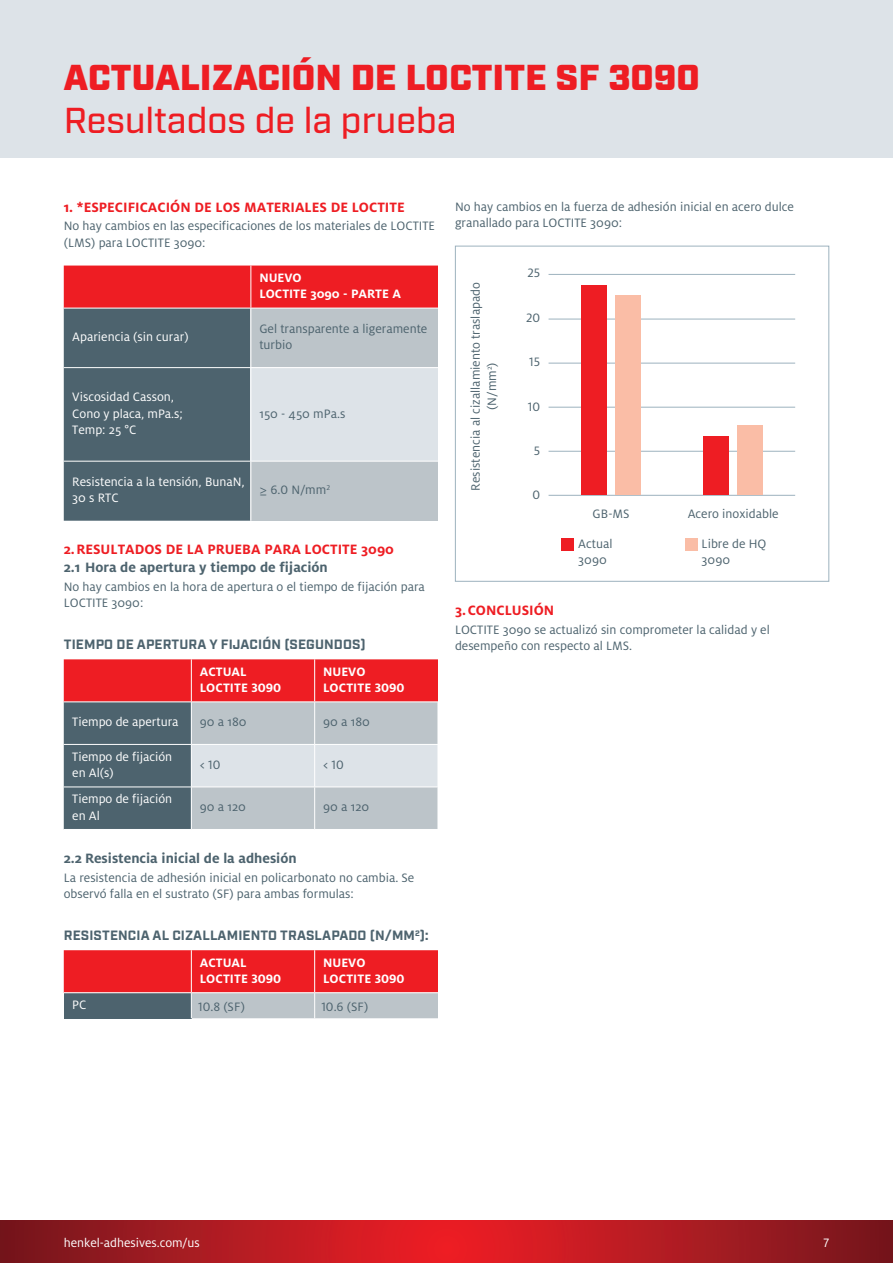
<style>
.page{position:relative;width:893px;height:1263px;background:#fff}
.page>*{position:absolute;margin:0;border:0;box-sizing:border-box;transform-origin:0 0}
.t1{font:900 36px "Industry";letter-spacing:.01em;color:#ee1d23}
.t2{font:500 36px "Industry";color:#ee1d23}
.t3{font:700 15px "Henkel Milo";color:#ee1d23}
.t4{font:700 15px "Henkel Milo";color:#4d636e}
.t5{font:13.5px/16.5px "Henkel Milo";color:#4d636e}
.t6{font:13.5px/16.5px "Henkel Milo";color:#fff}
.t7{font:700 13.5px/16.5px "Henkel Milo";color:#fff}
.t8{font:700 13.5px "Industry";letter-spacing:.01em;color:#4d636e}
</style>
<div class="page">
<div style="left:0;top:0;width:893px;height:157px;background:#dde3e8"></div>
<svg style="left:0;top:1220px;width:893px;height:43px;background:#b01a21"></svg>
<svg style="left:64px;top:266px;width:374px;height:255px;background:#7b5059"></svg>
<div style="left:251px;top:308px;width:187px;height:60px;background:#bcc4c9"></div>
<div style="left:251px;top:368px;width:187px;height:93px;background:#dde3e8"></div>
<div style="left:251px;top:461px;width:187px;height:60px;background:#bcc4c9"></div>
<hr style="left:250px;top:266px;width:1px;height:42px;background:#fff">
<hr style="left:64px;top:308px;width:187px;height:1px;background:#fff">
<hr style="left:251px;top:308px;width:187px;height:1px;background:#fff">
<hr style="left:250px;top:308px;width:1px;height:59px;background:#fff">
<hr style="left:64px;top:367px;width:187px;height:1px;background:#fff">
<hr style="left:251px;top:367px;width:187px;height:1px;background:#fff">
<hr style="left:250px;top:368px;width:1px;height:93px;background:#fff">
<hr style="left:64px;top:461px;width:187px;height:1px;background:#fff">
<hr style="left:251px;top:461px;width:187px;height:1px;background:#fff">
<hr style="left:250px;top:461px;width:1px;height:60px;background:#fff">
<svg style="left:64px;top:659px;width:374px;height:170px;background:#b1878d"></svg>
<hr style="left:64px;top:744px;width:127px;height:1px;background:#fff">
<hr style="left:191px;top:744px;width:124px;height:1px;background:#fff">
<hr style="left:315px;top:744px;width:123px;height:1px;background:#fff">
<hr style="left:64px;top:786px;width:127px;height:1px;background:#fff">
<hr style="left:191px;top:786px;width:124px;height:1px;background:#fff">
<hr style="left:315px;top:786px;width:123px;height:1px;background:#fff">
<hr style="left:191px;top:659px;width:1px;height:42px;background:#fff">
<hr style="left:314px;top:659px;width:1px;height:42px;background:#fff">
<hr style="left:64px;top:701px;width:127px;height:1px;background:#fff">
<hr style="left:191px;top:701px;width:124px;height:1px;background:#fff">
<hr style="left:315px;top:701px;width:123px;height:1px;background:#fff">
<hr style="left:191px;top:702px;width:1px;height:42px;background:#fff">
<hr style="left:314px;top:702px;width:1px;height:42px;background:#fff">
<hr style="left:191px;top:745px;width:1px;height:41px;background:#fff">
<hr style="left:314px;top:745px;width:1px;height:41px;background:#fff">
<hr style="left:191px;top:787px;width:1px;height:42px;background:#fff">
<hr style="left:314px;top:787px;width:1px;height:42px;background:#fff">
<svg style="left:64px;top:950px;width:374px;height:68px;background:#cd5057"></svg>
<hr style="left:64px;top:992px;width:127px;height:1px;background:#fff">
<hr style="left:191px;top:992px;width:124px;height:1px;background:#fff">
<hr style="left:315px;top:992px;width:123px;height:1px;background:#fff">
<div style="left:455px;top:246px;width:374px;height:336px;background:#fff;border:1px solid #9db2be"></div>
<hr style="left:549px;top:319px;width:246px;height:1px;background:#9db2be">
<hr style="left:549px;top:363px;width:246px;height:1px;background:#9db2be">
<hr style="left:549px;top:407px;width:246px;height:1px;background:#9db2be">
<hr style="left:549px;top:451px;width:246px;height:1px;background:#9db2be">
<hr style="left:549px;top:495px;width:246px;height:1px;background:#9db2be">
<div style="left:581px;top:285px;width:26px;height:210px;background:#ee1d23"></div>
<div style="left:703px;top:436px;width:25px;height:59px;background:#ee1d23"></div>
<div style="left:615px;top:295px;width:26px;height:200px;background:#fabda6"></div>
<div style="left:737px;top:425px;width:25px;height:70px;background:#fabda6"></div>
<div style="left:561px;top:538px;width:13px;height:13px;background:#ee1d23"></div>
<div style="left:685px;top:538px;width:12px;height:13px;background:#fabda6"></div>
<hr style="left:549px;top:274px;width:246px;height:1px;background:#9db2be">
<h1 class="t1" style="left:64px;top:56px;width:637px">ACTUALIZACIÓN DE LOCTITE SF 3090</h1>
<h1 class="t2" style="left:64px;top:99px;width:394px">Resultados de la prueba</h1>
<p class="t3" style="left:64px;top:199px;width:342px">1. *ESPECIFICACIÓN DE LOS MATERIALES DE LOCTITE</p>
<p class="t5" style="left:64px;top:218px;width:373px">No hay cambios en las especificaciones de los materiales de LOCTITE (LMS) para LOCTITE 3090:</p>
<p class="t7" style="left:259px;top:269px;width:143px">NUEVO<br>LOCTITE 3090 - PARTE A</p>
<p class="t6" style="left:72px;top:329px;width:118px">Apariencia (sin curar)</p>
<p class="t5" style="left:259px;top:320px;width:170px">Gel transparente a ligeramente turbio</p>
<p class="t6" style="left:72px;top:389px;width:112px">Viscosidad Casson,<br>Cono y placa, mPa.s;<br>Temp: 25 °C</p>
<p class="t5" style="left:259px;top:405px;width:87px">150 - 450 mPa.s</p>
<p class="t6" style="left:72px;top:473px;width:174px">Resistencia a la tensión, BunaN,<br>30 s RTC</p>
<p class="t5" style="left:259px;top:482px;width:72px">≥ 6.0 N/mm<sup>2</sup></p>
<p class="t3" style="left:64px;top:541px;width:332px">2.RESULTADOS DE LA PRUEBA PARA LOCTITE 3090</p>
<p class="t4" style="left:64px;top:559px;width:266px">2.1 Hora de apertura y tiempo de fijación</p>
<p class="t5" style="left:64px;top:578px;width:363px">No hay cambios en la hora de apertura o el tiempo de fijación para<br>LOCTITE 3090:</p>
<p class="t8" style="left:64px;top:636px;width:303px">TIEMPO DE APERTURA Y FIJACIÓN (SEGUNDOS)</p>
<p class="t7" style="left:200px;top:663px;width:83px">ACTUAL<br>LOCTITE 3090</p>
<p class="t7" style="left:323px;top:663px;width:83px">NUEVO<br>LOCTITE 3090</p>
<p class="t6" style="left:72px;top:714px;width:108px">Tiempo de apertura</p>
<p class="t5" style="left:200px;top:714px;width:48px">90 a 180</p>
<p class="t5" style="left:323px;top:714px;width:48px">90 a 180</p>
<p class="t6" style="left:72px;top:748px;width:102px">Tiempo de fijación en Al(s)</p>
<p class="t5" style="left:200px;top:756px;width:22px">&lt; 10</p>
<p class="t5" style="left:323px;top:756px;width:22px">&lt; 10</p>
<p class="t6" style="left:72px;top:791px;width:102px">Tiempo de fijación en Al</p>
<p class="t5" style="left:200px;top:799px;width:48px">90 a 120</p>
<p class="t5" style="left:323px;top:799px;width:48px">90 a 120</p>
<p class="t4" style="left:64px;top:850px;width:234px">2.2 Resistencia inicial de la adhesión</p>
<p class="t5" style="left:64px;top:869px;width:352px">La resistencia de adhesión inicial en policarbonato no cambia. Se observó falla en el sustrato (SF) para ambas formulas:</p>
<p class="t8" style="left:64px;top:928px;width:366px">RESISTENCIA AL CIZALLAMIENTO TRASLAPADO (N/MM<sup>2</sup>):</p>
<p class="t7" style="left:200px;top:954px;width:83px">ACTUAL<br>LOCTITE 3090</p>
<p class="t7" style="left:323px;top:954px;width:83px">NUEVO<br>LOCTITE 3090</p>
<p class="t6" style="left:72px;top:996px;width:16px">PC</p>
<p class="t5" style="left:198px;top:998px;width:48px">10.8 (SF)</p>
<p class="t5" style="left:321px;top:998px;width:49px">10.6 (SF)</p>
<p class="t5" style="left:455px;top:198px;width:341px">No hay cambios en la fuerza de adhesión inicial en acero dulce granallado para LOCTITE 3090:</p>
<p class="t5" style="left:467px;top:490px;width:210px;text-align:center;rotate:-90deg">Resistencia al cizallamiento traslapado (N/mm<sup>2</sup>)</p>
<p class="t5" style="left:528px;top:265px;width:14px">25</p>
<p class="t5" style="left:526px;top:309px;width:15px">20</p>
<p class="t5" style="left:529px;top:354px;width:12px">15</p>
<p class="t5" style="left:528px;top:398px;width:14px">10</p>
<p class="t5" style="left:534px;top:443px;width:8px">5</p>
<p class="t5" style="left:532px;top:487px;width:9px">0</p>
<p class="t3" style="left:455px;top:602px;width:101px">3.CONCLUSIÓN</p>
<p class="t5" style="left:593px;top:506px;width:38px">GB-MS</p>
<p class="t5" style="left:688px;top:506px;width:92px">Acero inoxidable</p>
<p class="t5" style="left:578px;top:535px;width:36px">Actual<br>3090</p>
<p class="t5" style="left:702px;top:535px;width:66px">Libre de HQ<br>3090</p>
<p class="t5" style="left:455px;top:621px;width:316px">LOCTITE 3090 se actualizó sin comprometer la calidad y el desempeño con respecto al LMS.</p>
<p class="t6" style="left:64px;top:1235px;width:137px">henkel-adhesives.com/us</p>
<p class="t6" style="left:823px;top:1235px;width:7px">7</p>
</div>
